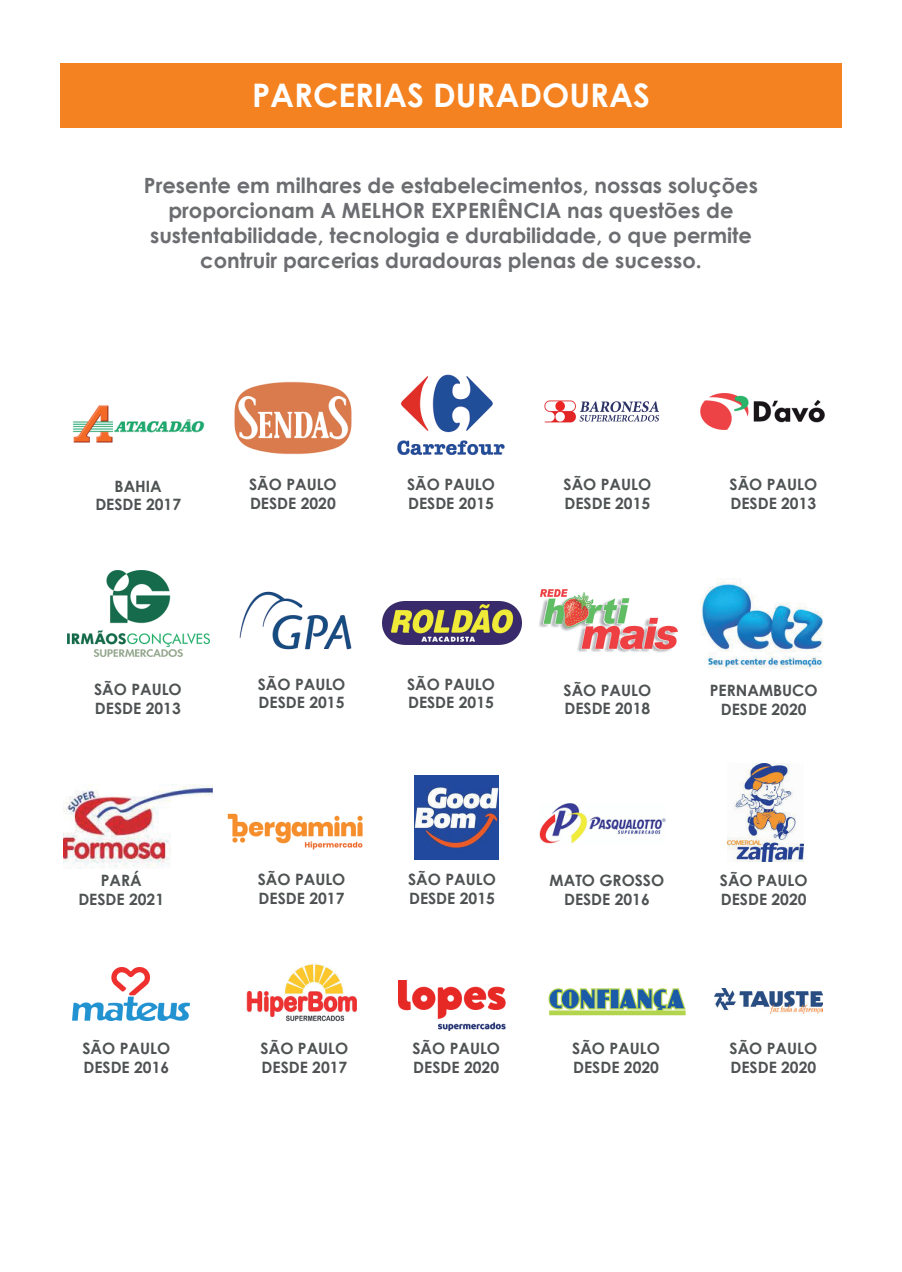
<style>
.page{position:relative;width:902px;height:1272px;background:#fff}
.page>*{position:absolute;margin:0;border:0;box-sizing:border-box;transform-origin:0 0}
.t1{font:700 32.4px "Century Gothic";color:#fff}
.t2{font:700 21px/25.2px "Century Gothic";color:#6c6d70;text-align:center}
.t3{font:700 15.6px/18.8px "Century Gothic";color:#4e5253}
</style>
<div class="page">
<img style="left:487px;top:775px;width:179px;height:85px">
<img style="left:239px;top:591px;width:113px;height:59px">
<img style="left:234px;top:381px;width:118px;height:74px">
<img style="left:72px;top:405px;width:133px;height:38px">
<div style="left:60px;top:63px;width:781px;height:64px;background:#f58220"></div>
<img style="left:397px;top:374px;width:108px;height:82px">
<img style="left:67px;top:571px;width:142px;height:86px">
<img style="left:382px;top:601px;width:139px;height:43px">
<img style="left:539px;top:589px;width:138px;height:63px">
<img style="left:701px;top:578px;width:123px;height:91px">
<img style="left:64px;top:784px;width:149px;height:85px">
<img style="left:544px;top:400px;width:116px;height:23px">
<img style="left:700px;top:393px;width:124px;height:36px">
<img style="left:227px;top:813px;width:136px;height:37px">
<img style="left:414px;top:775px;width:84px;height:84px">
<img style="left:727px;top:763px;width:76px;height:98px">
<img style="left:73px;top:967px;width:117px;height:52px">
<img style="left:246px;top:963px;width:111px;height:59px">
<img style="left:398px;top:980px;width:107px;height:50px">
<img style="left:548px;top:988px;width:138px;height:28px">
<img style="left:714px;top:988px;width:108px;height:25px">
<h1 class="t1" style="left:252px;top:70px;width:399px">PARCERIAS DURADOURAS</h1>
<h2 class="t2" style="left:144px;top:172px;width:615px">Presente em milhares de estabelecimentos, nossas soluções proporcionam A MELHOR EXPERIÊNCIA nas questões de sustentabilidade, tecnologia e durabilidade, o que permite contruir parcerias duradouras plenas de sucesso.</h2>
<p class="t3" style="left:95px;top:476px;width:87px;text-align:center">BAHIA<br>DESDE 2017</p>
<p class="t3" style="left:249px;top:474px;width:89px">SÃO PAULO<br>DESDE 2020</p>
<p class="t3" style="left:407px;top:474px;width:89px">SÃO PAULO<br>DESDE 2015</p>
<p class="t3" style="left:563px;top:474px;width:89px">SÃO PAULO<br>DESDE 2015</p>
<p class="t3" style="left:729px;top:474px;width:89px">SÃO PAULO<br>DESDE 2013</p>
<p class="t3" style="left:94px;top:679px;width:89px">SÃO PAULO<br>DESDE 2013</p>
<p class="t3" style="left:407px;top:674px;width:89px">SÃO PAULO<br>DESDE 2015</p>
<p class="t3" style="left:258px;top:674px;width:89px">SÃO PAULO<br>DESDE 2015</p>
<p class="t3" style="left:563px;top:680px;width:89px">SÃO PAULO<br>DESDE 2018</p>
<p class="t3" style="left:709px;top:680px;width:109px;text-align:center">PERNAMBUCO<br>DESDE 2020</p>
<p class="t3" style="left:78px;top:870px;width:87px;text-align:center">PARÁ<br>DESDE 2021</p>
<p class="t3" style="left:258px;top:869px;width:89px">SÃO PAULO<br>DESDE 2017</p>
<p class="t3" style="left:408px;top:869px;width:89px">SÃO PAULO<br>DESDE 2015</p>
<p class="t3" style="left:549px;top:870px;width:116px;text-align:center">MATO GROSSO<br>DESDE 2016</p>
<p class="t3" style="left:719px;top:870px;width:89px">SÃO PAULO<br>DESDE 2020</p>
<p class="t3" style="left:82px;top:1038px;width:89px">SÃO PAULO<br>DESDE 2016</p>
<p class="t3" style="left:260px;top:1038px;width:89px">SÃO PAULO<br>DESDE 2017</p>
<p class="t3" style="left:412px;top:1038px;width:89px">SÃO PAULO<br>DESDE 2020</p>
<p class="t3" style="left:572px;top:1038px;width:89px">SÃO PAULO<br>DESDE 2020</p>
<p class="t3" style="left:729px;top:1038px;width:89px">SÃO PAULO<br>DESDE 2020</p>
</div>
